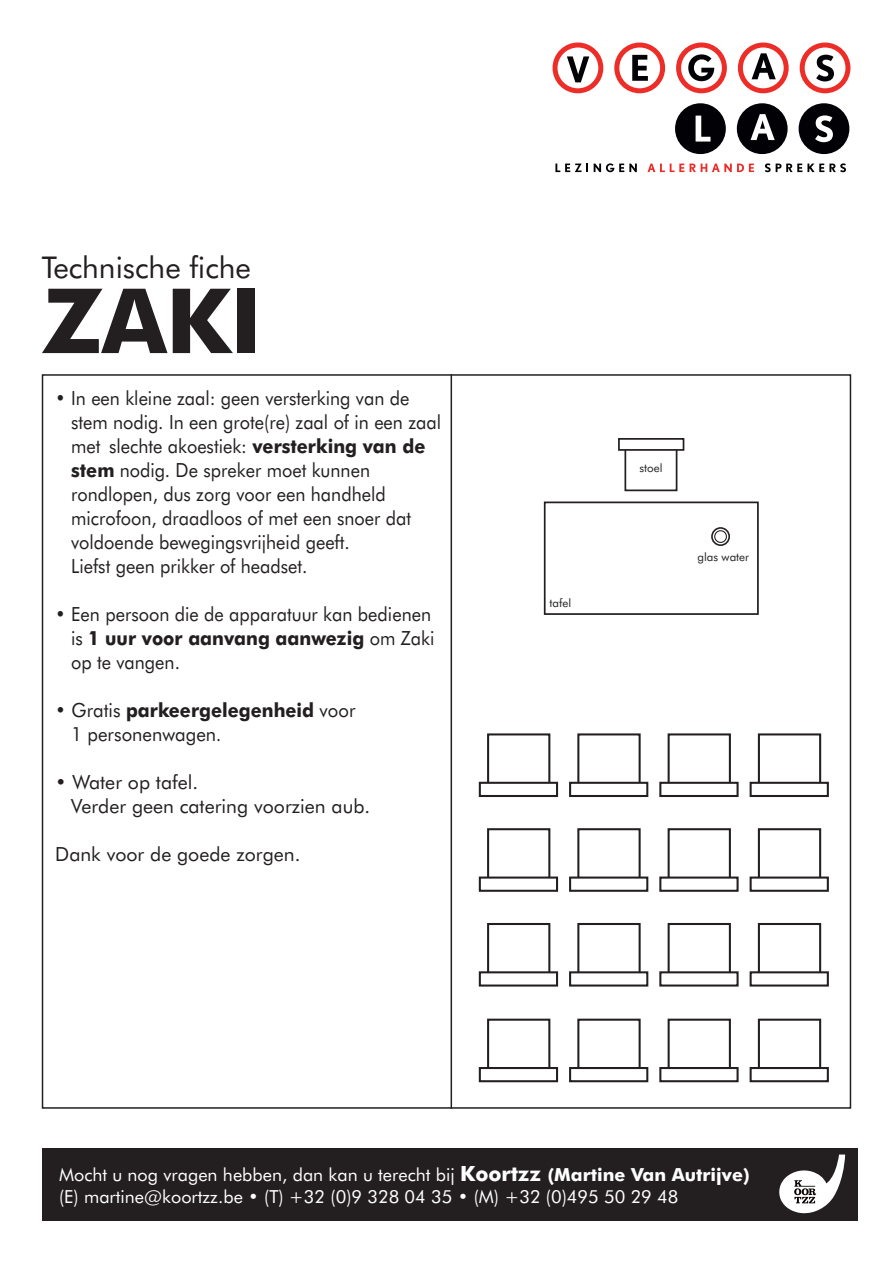
<style>
.page{position:relative;width:893px;height:1263px;background:#fff}
.page>*{position:absolute;margin:0;border:0;box-sizing:border-box;transform-origin:0 0}
.t1{font:700 90px "Futura BT";color:#231f20}
.t2{font:30px "Futura BT";color:#231f20}
.t3{font:19.5px/24px "Futura BT";color:#231f20;scale:.93 1}
.t4{font:19.5px "Futura BT";color:#231f20}
.t5{font:700 19.5px "Futura BT";color:#231f20;scale:.93 1}
.t6{font:19.5px "Futura BT";color:#231f20;scale:.95 1}
.t7{font:18px "Futura BT";color:#fff}
.t8{font:11.55px "Futura BT";color:#231f20}
.s1{font-weight:700}
.s2{font-weight:400}
.s3{font-weight:700;font-size:21px}
</style>
<div class="page">
<div style="left:43px;top:1148px;width:815px;height:72px;background:#231f20"></div>
<svg style="left:555px;top:164px;width:33px;height:8px"></svg>
<svg style="left:594px;top:163px;width:43px;height:9px"></svg>
<svg style="left:647px;top:164px;width:107px;height:8px"></svg>
<svg style="left:765px;top:163px;width:81px;height:9px"></svg>
<svg style="left:555px;top:45px;width:46px;height:46px"></svg>
<div style="left:552px;top:43px;width:51px;height:50px;border:5px solid #ec2d28;border-radius:50%"></div>
<svg style="left:567px;top:56px;width:22px;height:26px"></svg>
<svg style="left:617px;top:45px;width:46px;height:46px"></svg>
<div style="left:614px;top:43px;width:51px;height:50px;border:5px solid #ec2d28;border-radius:50%"></div>
<svg style="left:632px;top:55px;width:16px;height:26px"></svg>
<svg style="left:679px;top:45px;width:45px;height:46px"></svg>
<div style="left:676px;top:43px;width:51px;height:50px;border:5px solid #ec2d28;border-radius:50%"></div>
<svg style="left:688px;top:54px;width:26px;height:27px"></svg>
<svg style="left:740px;top:45px;width:46px;height:46px"></svg>
<div style="left:738px;top:43px;width:51px;height:50px;border:5px solid #ec2d28;border-radius:50%"></div>
<svg style="left:752px;top:53px;width:24px;height:26px"></svg>
<svg style="left:802px;top:45px;width:46px;height:46px"></svg>
<div style="left:800px;top:43px;width:50px;height:50px;border:5px solid #ec2d28;border-radius:50%"></div>
<svg style="left:816px;top:55px;width:18px;height:26px"></svg>
<div style="left:677px;top:106px;width:46px;height:46px;background:#020206;border-radius:50%"></div>
<div style="left:675px;top:103px;width:51px;height:51px;border:5px solid #020206;border-radius:50%"></div>
<svg style="left:696px;top:116px;width:14px;height:26px"></svg>
<div style="left:739px;top:106px;width:46px;height:46px;background:#020206;border-radius:50%"></div>
<div style="left:737px;top:103px;width:51px;height:51px;border:5px solid #020206;border-radius:50%"></div>
<svg style="left:750px;top:114px;width:25px;height:26px"></svg>
<div style="left:801px;top:106px;width:46px;height:46px;background:#020206;border-radius:50%"></div>
<div style="left:799px;top:103px;width:50px;height:51px;border:5px solid #020206;border-radius:50%"></div>
<svg style="left:815px;top:115px;width:18px;height:27px"></svg>
<div style="left:487px;top:923px;width:63px;height:56px;border:2px solid #231f20"></div>
<div style="left:480px;top:972px;width:77px;height:13px;background:#fff"></div>
<div style="left:479px;top:971px;width:79px;height:15px;border:2px solid #231f20"></div>
<div style="left:487px;top:1019px;width:63px;height:56px;border:2px solid #231f20"></div>
<div style="left:480px;top:1068px;width:77px;height:13px;background:#fff"></div>
<div style="left:479px;top:1067px;width:79px;height:15px;border:2px solid #231f20"></div>
<div style="left:577px;top:923px;width:64px;height:56px;border:2px solid #231f20"></div>
<div style="left:570px;top:972px;width:77px;height:13px;background:#fff"></div>
<div style="left:569px;top:971px;width:79px;height:15px;border:2px solid #231f20"></div>
<div style="left:577px;top:1019px;width:64px;height:56px;border:2px solid #231f20"></div>
<div style="left:570px;top:1068px;width:77px;height:13px;background:#fff"></div>
<div style="left:569px;top:1067px;width:79px;height:15px;border:2px solid #231f20"></div>
<div style="left:668px;top:923px;width:63px;height:56px;border:2px solid #231f20"></div>
<div style="left:660px;top:972px;width:78px;height:13px;background:#fff"></div>
<div style="left:659px;top:971px;width:80px;height:15px;border:2px solid #231f20"></div>
<div style="left:668px;top:1019px;width:63px;height:56px;border:2px solid #231f20"></div>
<div style="left:660px;top:1068px;width:78px;height:13px;background:#fff"></div>
<div style="left:659px;top:1067px;width:80px;height:15px;border:2px solid #231f20"></div>
<div style="left:758px;top:923px;width:63px;height:56px;border:2px solid #231f20"></div>
<div style="left:751px;top:972px;width:77px;height:13px;background:#fff"></div>
<div style="left:750px;top:971px;width:79px;height:15px;border:2px solid #231f20"></div>
<div style="left:758px;top:1019px;width:63px;height:56px;border:2px solid #231f20"></div>
<div style="left:751px;top:1068px;width:77px;height:13px;background:#fff"></div>
<div style="left:750px;top:1067px;width:79px;height:15px;border:2px solid #231f20"></div>
<div style="left:487px;top:828px;width:63px;height:56px;border:2px solid #231f20"></div>
<div style="left:480px;top:877px;width:77px;height:14px;background:#fff"></div>
<div style="left:479px;top:876px;width:79px;height:16px;border:2px solid #231f20"></div>
<div style="left:577px;top:828px;width:64px;height:56px;border:2px solid #231f20"></div>
<div style="left:570px;top:877px;width:77px;height:14px;background:#fff"></div>
<div style="left:569px;top:876px;width:79px;height:16px;border:2px solid #231f20"></div>
<div style="left:668px;top:828px;width:63px;height:56px;border:2px solid #231f20"></div>
<div style="left:660px;top:877px;width:78px;height:14px;background:#fff"></div>
<div style="left:659px;top:876px;width:80px;height:16px;border:2px solid #231f20"></div>
<div style="left:758px;top:828px;width:63px;height:56px;border:2px solid #231f20"></div>
<div style="left:751px;top:877px;width:77px;height:14px;background:#fff"></div>
<div style="left:750px;top:876px;width:79px;height:16px;border:2px solid #231f20"></div>
<div style="left:487px;top:733px;width:63px;height:56px;border:2px solid #231f20"></div>
<div style="left:480px;top:783px;width:77px;height:13px;background:#fff"></div>
<div style="left:479px;top:782px;width:79px;height:15px;border:2px solid #231f20"></div>
<div style="left:577px;top:733px;width:64px;height:56px;border:2px solid #231f20"></div>
<div style="left:570px;top:783px;width:77px;height:13px;background:#fff"></div>
<div style="left:569px;top:782px;width:79px;height:15px;border:2px solid #231f20"></div>
<div style="left:668px;top:733px;width:63px;height:56px;border:2px solid #231f20"></div>
<div style="left:660px;top:783px;width:78px;height:13px;background:#fff"></div>
<div style="left:659px;top:782px;width:80px;height:15px;border:2px solid #231f20"></div>
<div style="left:758px;top:733px;width:63px;height:56px;border:2px solid #231f20"></div>
<div style="left:751px;top:783px;width:77px;height:13px;background:#fff"></div>
<div style="left:750px;top:782px;width:79px;height:15px;border:2px solid #231f20"></div>
<hr style="left:451px;top:374px;width:1px;height:735px;background:#231f20">
<svg style="left:779px;top:1154px;width:66px;height:60px"></svg>
<div style="left:624px;top:444px;width:53px;height:47px;border:2px solid #231f20"></div>
<div style="left:619px;top:439px;width:64px;height:11px;background:#fff"></div>
<div style="left:618px;top:438px;width:66px;height:13px;border:2px solid #231f20"></div>
<div style="left:544px;top:501px;width:215px;height:114px;border:2px solid #231f20"></div>
<div style="left:714px;top:530px;width:13px;height:13px;border:1px solid #231f20;border-radius:50%"></div>
<div style="left:711px;top:527px;width:19px;height:19px;border:2px solid #231f20;border-radius:50%"></div>
<p class="t2" style="left:42px;top:249px;width:211px">Technische fiche</p>
<p class="t1" style="left:42px;top:266px;width:222px">ZAKI</p>
<p class="t3" style="left:71px;top:386px;width:399px;text-indent:-16px">• In een kleine zaal: geen versterking van de stem nodig. In een grote(re) zaal of in een zaal met slechte akoestiek: <span class="s1">versterking van de stem</span> nodig. De spreker moet kunnen</p>
<p class="t3" style="left:71px;top:482px;width:367px">rondlopen, dus zorg voor een handheld microfoon, draadloos of met een snoer dat voldoende bewegingsvrijheid geeft.</p>
<p class="t3" style="left:71px;top:554px;width:256px">Liefst geen prikker of headset.</p>
<p class="t3" style="left:71px;top:602px;width:392px;text-indent:-16px">• Een persoon die de apparatuur kan bedienen is <span class="s1">1 uur voor aanvang aanwezig</span> om Zaki op te vangen.</p>
<p class="t5" style="left:55px;top:699px;width:324px"><span class="s2">• Gratis</span> parkeergelegenheid <span class="s2">voor</span></p>
<p class="t6" style="left:71px;top:723px;width:159px">1 personenwagen.</p>
<p class="t4" style="left:55px;top:771px;width:145px">• Water op tafel.</p>
<p class="t4" style="left:71px;top:795px;width:301px">Verder geen catering voorzien aub.</p>
<p class="t4" style="left:55px;top:843px;width:247px">Dank voor de goede zorgen.</p>
<p class="t8" style="left:549px;top:596px;width:23px">tafel</p>
<p class="t8" style="left:640px;top:461px;width:25px">stoel</p>
<p class="t8" style="left:697px;top:550px;width:53px">glas water</p>
<p class="t7" style="left:59px;top:1163px;width:692px">Mocht u nog vragen hebben, dan kan u terecht bij <span class="s3">Koortzz</span> <span class="s1">(Martine Van Autrijve)</span></p>
<p class="t7" style="left:59px;top:1185px;width:621px">(E) martine@koortzz.be • (T) +32 (0)9 328 04 35 • (M) +32 (0)495 50 29 48</p>
</div>
